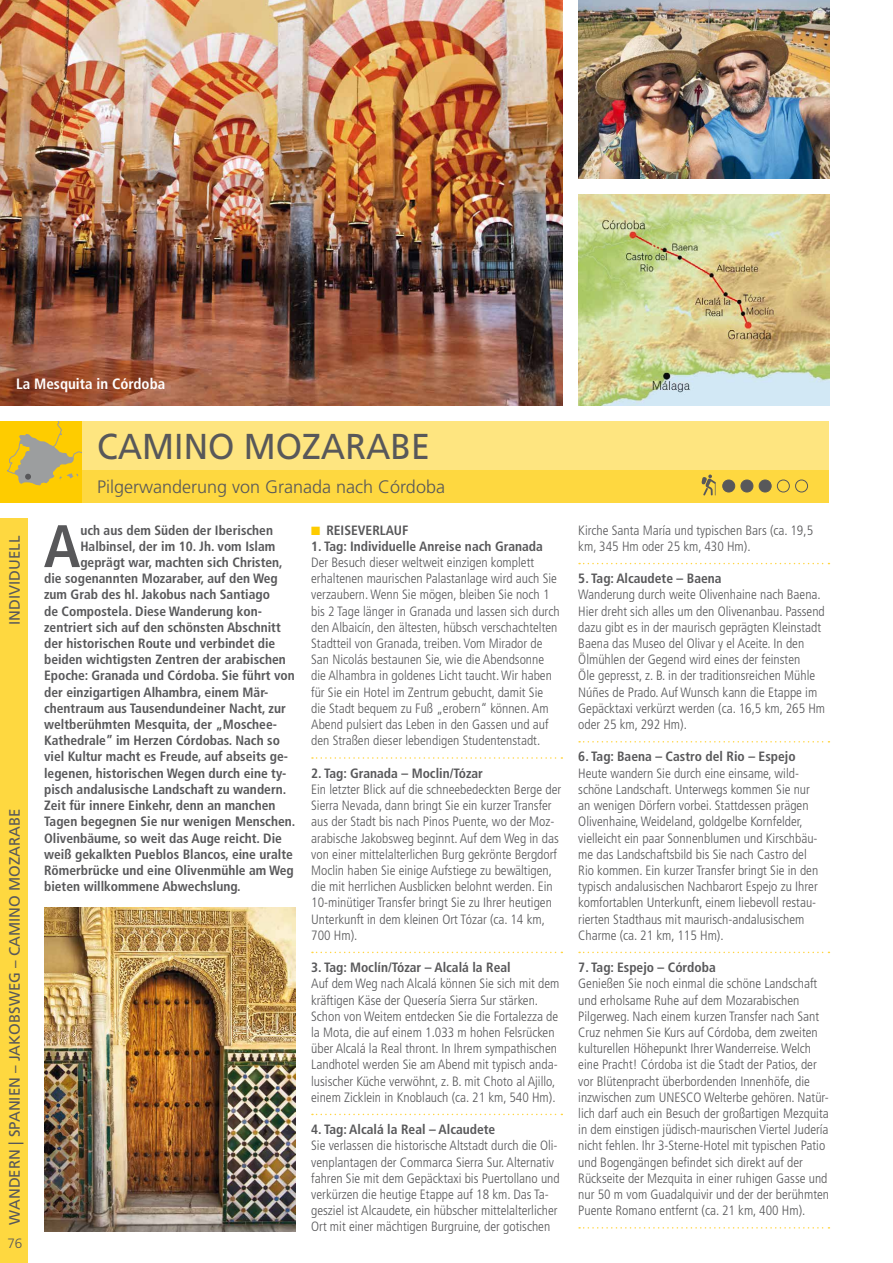
<style>
.page{position:relative;width:893px;height:1263px;background:#fff}
.page>*{position:absolute;margin:0;border:0;box-sizing:border-box;transform-origin:0 0}
.t1{font:700 condensed 59.85px "Frutiger LT Std";color:#58585a}
.t2{font:36px "Frutiger LT Std";color:#58585a;scale:.94 1}
.t3{font:300 18px "Frutiger LT Std";color:#58585a}
.t4{font:15px "Frutiger LT Std";color:#58585a}
.t5{font:700 condensed 15px "Frutiger LT Std";color:#fff}
.t6{font:300 condensed 13.5px/16.2px "Frutiger LT Std";color:#58585a}
.t7{font:700 condensed 13.5px "Frutiger LT Std";color:#58585a}
.t8{font:300 13.5px "Frutiger LT Std";color:#58585a}
.s1{color:#fecc00}
</style>
<div class="page">
<div style="left:0;top:421px;width:829px;height:49px;background:#fee580"></div>
<div style="left:0;top:470px;width:829px;height:32px;background:#fed840"></div>
<div style="left:0;top:518px;width:28px;height:745px;background:#fed840"></div>
<img style="left:578px;top:194px;width:251px;height:211px">
<img style="left:578px;top:0;width:251px;height:178px">
<img style="left:0;top:0;width:562px;height:405px">
<svg style="left:312px;top:757px;width:250px;height:2px"></svg>
<svg style="left:312px;top:952px;width:250px;height:1px"></svg>
<svg style="left:312px;top:1114px;width:250px;height:1px"></svg>
<svg style="left:579px;top:563px;width:250px;height:1px"></svg>
<svg style="left:579px;top:741px;width:250px;height:1px"></svg>
<svg style="left:579px;top:952px;width:250px;height:1px"></svg>
<svg style="left:579px;top:1227px;width:250px;height:1px"></svg>
<div style="left:0;top:421px;width:81px;height:81px;background:#fecc00"></div>
<svg style="left:7px;top:421px;width:74px;height:64px"></svg>
<img style="left:44px;top:907px;width:251px;height:324px">
<div style="left:759px;top:480px;width:12px;height:12px;background:#58585a;border-radius:50%"></div>
<div style="left:759px;top:480px;width:12px;height:12px;border:1px solid #58585a;border-radius:50%"></div>
<div style="left:795px;top:480px;width:13px;height:12px;border:1px solid #58585a;border-radius:50%"></div>
<div style="left:723px;top:480px;width:12px;height:12px;background:#58585a;border-radius:50%"></div>
<div style="left:722px;top:480px;width:13px;height:12px;border:1px solid #58585a;border-radius:50%"></div>
<div style="left:741px;top:480px;width:12px;height:12px;background:#58585a;border-radius:50%"></div>
<div style="left:741px;top:480px;width:12px;height:12px;border:1px solid #58585a;border-radius:50%"></div>
<div style="left:777px;top:480px;width:13px;height:12px;border:1px solid #58585a;border-radius:50%"></div>
<svg style="left:701px;top:474px;width:15px;height:21px"></svg>
<p class="t5" style="left:16px;top:375px;width:151px">La Mesquita in Córdoba</p>
<h2 class="t2" style="left:97px;top:425px;width:355px">CAMINO MOZARABE</h2>
<p class="t4" style="left:6px;top:625px;width:91px;rotate:-90deg">INDIVIDUELL</p>
<p class="t4" style="left:6px;top:1225px;width:417px;rotate:-90deg">WANDERN | SPANIEN – JAKOBSWEG – CAMINO MOZARABE</p>
<p class="t8" style="left:7px;top:1235px;width:17px">76</p>
<h3 class="t3" style="left:97px;top:476px;width:349px">Pilgerwanderung von Granada nach Córdoba</h3>
<h1 class="t1" style="left:44px;top:511px;width:38px">A</h1>
<p class="t7" style="left:80px;top:522px;width:194px">uch aus dem Süden der Iberischen</p>
<p class="t7" style="left:80px;top:538px;width:196px">Halbinsel, der im 10. Jh. vom Islam</p>
<p class="t7" style="left:80px;top:554px;width:204px">geprägt war, machten sich Christen,</p>
<p class="t7" style="left:44px;top:571px;width:235px">die sogenannten Mozaraber, auf den Weg</p>
<p class="t7" style="left:44px;top:587px;width:227px">zum Grab des hl. Jakobus nach Santiago</p>
<p class="t7" style="left:44px;top:603px;width:219px">de Compostela. Diese Wanderung kon-</p>
<p class="t7" style="left:44px;top:619px;width:238px">zentriert sich auf den schönsten Abschnitt</p>
<p class="t7" style="left:44px;top:635px;width:233px">der historischen Route und verbindet die</p>
<p class="t7" style="left:44px;top:652px;width:243px">beiden wichtigsten Zentren der arabischen</p>
<p class="t7" style="left:44px;top:668px;width:252px">Epoche: Granada und Córdoba. Sie führt von</p>
<p class="t7" style="left:44px;top:684px;width:226px">der einzigartigen Alhambra, einem Mär-</p>
<p class="t7" style="left:44px;top:700px;width:243px">chentraum aus Tausendundeiner Nacht, zur</p>
<p class="t7" style="left:44px;top:716px;width:234px">weltberühmten Mesquita, der „Moschee-</p>
<p class="t7" style="left:44px;top:733px;width:237px">Kathedrale” im Herzen Córdobas. Nach so</p>
<p class="t7" style="left:44px;top:749px;width:245px">viel Kultur macht es Freude, auf abseits ge-</p>
<p class="t7" style="left:44px;top:765px;width:244px">legenen, historischen Wegen durch eine ty-</p>
<p class="t7" style="left:44px;top:781px;width:244px">pisch andalusische Landschaft zu wandern.</p>
<p class="t7" style="left:44px;top:797px;width:233px">Zeit für innere Einkehr, denn an manchen</p>
<p class="t7" style="left:44px;top:814px;width:253px">Tagen begegnen Sie nur wenigen Menschen.</p>
<p class="t7" style="left:44px;top:830px;width:239px">Olivenbäume, so weit das Auge reicht. Die</p>
<p class="t7" style="left:44px;top:846px;width:250px">weiß gekalkten Pueblos Blancos, eine uralte</p>
<p class="t7" style="left:44px;top:862px;width:251px">Römerbrücke und eine Olivenmühle am Weg</p>
<p class="t7" style="left:44px;top:878px;width:198px">bieten willkommene Abwechslung.</p>
<p class="t7" style="left:311px;top:522px;width:99px"><span class="s1">■</span> REISEVERLAUF</p>
<p class="t7" style="left:311px;top:538px;width:233px">1. Tag: Individuelle Anreise nach Granada</p>
<p class="t6" style="left:311px;top:554px;width:250px">Der Besuch dieser weltweit einzigen komplett erhaltenen maurischen Palastanlage wird auch Sie verzaubern. Wenn Sie mögen, bleiben Sie noch 1 bis 2 Tage länger in Granada und lassen sich durch den Albaicín, den ältesten, hübsch verschachtelten Stadtteil von Granada, treiben. Vom Mirador de San Nicolás bestaunen Sie, wie die Abendsonne die Alhambra in goldenes Licht taucht. Wir haben für Sie ein Hotel im Zentrum gebucht, damit Sie die Stadt bequem zu Fuß „erobern“ können. Am Abend pulsiert das Leben in den Gassen und auf den Straßen dieser lebendigen Studentenstadt.</p>
<p class="t7" style="left:311px;top:765px;width:173px">2. Tag: Granada – Moclin/Tózar</p>
<p class="t6" style="left:311px;top:781px;width:251px">Ein letzter Blick auf die schneebedeckten Berge der Sierra Nevada, dann bringt Sie ein kurzer Transfer aus der Stadt bis nach Pinos Puente, wo der Moz&shy;arabische Jakobsweg beginnt. Auf dem Weg in das von einer mittelalterlichen Burg gekrönte Bergdorf Moclin haben Sie einige Aufstiege zu bewältigen, die mit herrlichen Ausblicken belohnt werden. Ein 10-minütiger Transfer bringt Sie zu Ihrer heutigen Unterkunft in dem kleinen Ort Tózar (ca. 14 km, 700 Hm).</p>
<p class="t7" style="left:311px;top:959px;width:201px">3. Tag: Moclín/Tózar – Alcalá la Real</p>
<p class="t6" style="left:311px;top:976px;width:250px">Auf dem Weg nach Alcalá können Sie sich mit dem kräftigen Käse der Quesería Sierra Sur stärken.<br>Schon von Weitem entdecken Sie die Fortalezza de la Mota, die auf einem 1.033 m hohen Felsrücken über Alcalá la Real thront. In Ihrem sympathischen Landhotel werden Sie am Abend mit typisch anda&shy;lusischer Küche verwöhnt, z. B. mit Choto al Ajillo, einem Zicklein in Knoblauch (ca. 21 km, 540 Hm).</p>
<p class="t7" style="left:311px;top:1121px;width:186px">4. Tag: Alcalá la Real – Alcaudete</p>
<p class="t6" style="left:311px;top:1138px;width:250px">Sie verlassen die historische Altstadt durch die Oli&shy;venplantagen der Commarca Sierra Sur. Alternativ fahren Sie mit dem Gepäcktaxi bis Puertollano und verkürzen die heutige Etappe auf 18 km. Das Ta&shy;gesziel ist Alcaudete, ein hübscher mittelalterlicher Ort mit einer mächtigen Burgruine, der gotischen</p>
<p class="t6" style="left:578px;top:522px;width:236px">Kirche Santa María und typischen Bars (ca. 19,5 km, 345 Hm oder 25 km, 430 Hm).</p>
<p class="t7" style="left:578px;top:571px;width:145px">5. Tag: Alcaudete – Baena</p>
<p class="t6" style="left:578px;top:587px;width:248px">Wanderung durch weite Olivenhaine nach Baena.<br>Hier dreht sich alles um den Olivenanbau. Passend dazu gibt es in der maurisch geprägten Kleinstadt Baena das Museo del Olivar y el Aceite. In den Ölmühlen der Gegend wird eines der feinsten<br>Öle gepresst, z. B. in der traditionsreichen Mühle Núñes de Prado. Auf Wunsch kann die Etappe im Gepäcktaxi verkürzt werden (ca. 16,5 km, 265 Hm oder 25 km, 292 Hm).</p>
<p class="t7" style="left:578px;top:749px;width:219px">6. Tag: Baena – Castro del Rio – Espejo</p>
<p class="t6" style="left:578px;top:765px;width:241px">Heute wandern Sie durch eine einsame, wild&shy;schöne Landschaft. Unterwegs kommen Sie nur an wenigen Dörfern vorbei. Stattdessen prägen Olivenhaine, Weideland, goldgelbe Kornfelder, vielleicht ein paar Sonnenblumen und Kirschbäu&shy;me das Landschaftsbild bis Sie nach Castro del Rio kommen. Ein kurzer Transfer bringt Sie in den typisch andalusischen Nachbarort Espejo zu Ihrer komfortablen Unterkunft, einem liebevoll restau&shy;rierten Stadthaus mit maurisch-andalusischem Charme (ca. 21 km, 115 Hm).</p>
<p class="t7" style="left:578px;top:959px;width:139px">7. Tag: Espejo – Córdoba</p>
<p class="t6" style="left:578px;top:976px;width:252px">Genießen Sie noch einmal die schöne Landschaft und erholsame Ruhe auf dem Mozarabischen Pilgerweg. Nach einem kurzen Transfer nach Sant Cruz nehmen Sie Kurs auf Córdoba, dem zweiten kulturellen Höhepunkt Ihrer Wanderreise. Welch eine Pracht! Córdoba ist die Stadt der Patios, der vor Blütenpracht überbordenden Innenhöfe, die inzwischen zum UNESCO Welterbe gehören. Natür&shy;lich darf auch ein Besuch der großartigen Mezquita in dem einstigen jüdisch-maurischen Viertel Judería nicht fehlen. Ihr 3-Sterne-Hotel mit typischen Patio und Bogengängen befindet sich direkt auf der Rückseite der Mezquita in einer ruhigen Gasse und nur 50 m vom Guadalquivir und der der berühmten Puente Romano entfernt (ca. 21 km, 400 Hm).</p>
</div>
